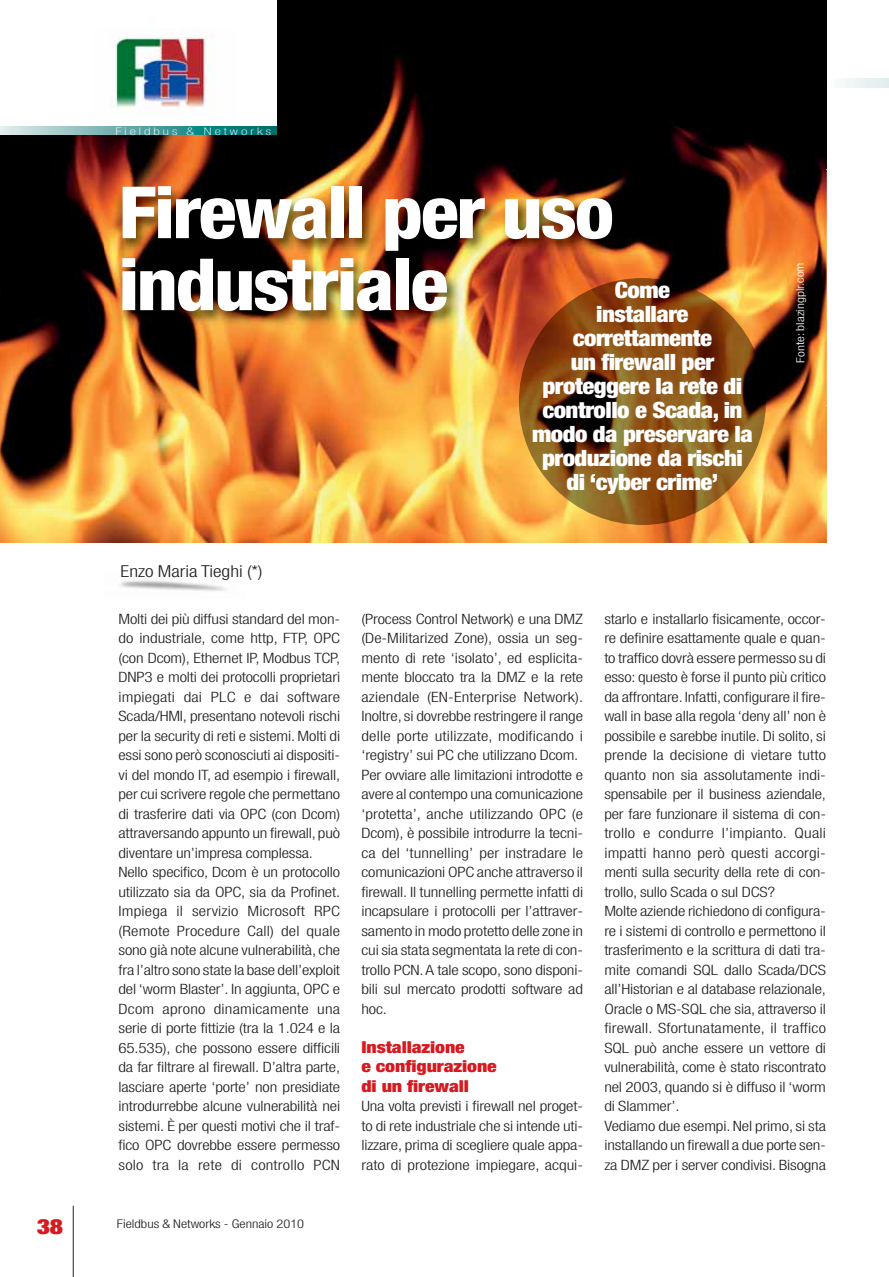
<style>
.page{position:relative;width:889px;height:1277px;background:#fff}
.page>*{position:absolute;margin:0;border:0;box-sizing:border-box;transform-origin:0 0}
.t1{font:800 condensed 72px/72px "Helvetica Neue LT";letter-spacing:-.03em;color:#fff;scale:1.1 1}
.t2{font:900 condensed 22.5px/24px "Helvetica Neue LT";letter-spacing:-.02em;color:#fff;text-align:center;scale:1.1 1}
.t3{font:900 expanded 21px "Helvetica Neue LT";color:#d71920;scale:1.2 1}
.t4{font:900 condensed 16.5px/19.5px "Helvetica Neue LT";letter-spacing:-.005em;color:#d71920;scale:1.2 1}
.t5{font:300 condensed 16.5px "Helvetica Neue LT";color:#231f20;scale:1.2 1}
.t6{font:300 condensed 14.25px/19.5px "Helvetica Neue LT";letter-spacing:-.01em;color:#231f20;scale:1.2 1}
.t7{font:300 condensed 12px "Helvetica Neue LT";color:#231f20;scale:1.2 1}
.t8{font:300 condensed 11.25px "Helvetica Neue LT";letter-spacing:-.005em;color:#fff;scale:1.2 1}
.t9{font:100 condensed 10.5px "Helvetica Neue LT";letter-spacing:.2em;color:#fff;scale:1.43 1}
</style>
<div class="page">
<img style="left:0;top:0;width:826px;height:543px">
<svg style="left:843px;top:79px;width:45px;height:8px"></svg>
<div style="left:0;top:0;width:276px;height:128px;background:#fff"></div>
<img style="left:111px;top:29px;width:104px;height:79px">
<svg style="left:0;top:126px;width:276px;height:9px;background:#5ca7a5"></svg>
<hr style="left:73px;top:1206px;width:1px;height:71px;background:#231f20">
<img style="left:104px;top:170px;width:723px;height:235px">
<img style="left:519px;top:405px;width:246px;height:120px">
<img style="left:519px;top:278px;width:246px;height:123px">
<p class="t9" style="left:115px;top:125px;width:110px">Fieldbus &amp; Networks</p>
<h1 class="t1" style="left:118px;top:177px;width:452px">Firewall per uso industriale</h1>
<h2 class="t2" style="left:532px;top:281px;width:202px">Come<br>installare correttamente<br>un firewall per proteggere la rete di controllo e Scada, in modo da preservare la produzione da rischi di ‘cyber crime’</h2>
<p class="t5" style="left:121px;top:565px;width:120px">Enzo Maria Tieghi (*)</p>
<p class="t8" style="left:796px;top:363px;width:85px;rotate:-90deg">Fonte: blazingplr.com</p>
<p class="t6" style="left:118px;top:611px;width:186px">Molti dei più diffusi standard del mon&shy;do industriale, come http, FTP, OPC (con Dcom), Ethernet IP, Modbus TCP, DNP3 e molti dei protocolli proprietari impiegati dai PLC e dai software Scada/HMI, presentano notevoli rischi per la security di reti e sistemi. Molti di essi sono però sconosciuti ai dispositi&shy;vi del mondo IT, ad esempio i firewall, per cui scrivere regole che permettano di trasferire dati via OPC (con Dcom) attraversando appunto un firewall, può diventare un’impresa complessa.<br>Nello specifico, Dcom è un protocollo utilizzato sia da OPC, sia da Profinet.<br>Impiega il servizio Microsoft RPC (Remote Procedure Call) del quale sono già note alcune vulnerabilità, che fra l’altro sono state la base dell’exploit del ‘worm Blaster’. In aggiunta, OPC e Dcom aprono dinamicamente una serie di porte fittizie (tra la 1.024 e la 65.535), che possono essere difficili da far filtrare al firewall. D’altra parte, lasciare aperte ‘porte’ non presidiate introdurrebbe alcune vulnerabilità nei sistemi. È per questi motivi che il traf&shy;fico OPC dovrebbe essere permesso solo tra la rete di controllo PCN</p>
<p class="t6" style="left:361px;top:611px;width:186px">(Process Control Network) e una DMZ (De-Militarized Zone), ossia un seg&shy;mento di rete ‘isolato’, ed esplicita&shy;mente bloccato tra la DMZ e la rete aziendale (EN-Enterprise Network).<br>Inoltre, si dovrebbe restringere il range delle porte utilizzate, modificando i ‘registry’ sui PC che utilizzano Dcom.<br>Per ovviare alle limitazioni introdotte e avere al contempo una comunicazione ‘protetta’, anche utilizzando OPC (e Dcom), è possibile introdurre la tecni&shy;ca del ‘tunnelling’ per instradare le comunicazioni OPC anche attraverso il firewall. Il tunnelling permette infatti di incapsulare i protocolli per l’attraver&shy;samento in modo protetto delle zone in cui sia stata segmentata la rete di con&shy;trollo PCN. A tale scopo, sono disponi&shy;bili sul mercato prodotti software ad hoc.</p>
<p class="t4" style="left:361px;top:1039px;width:114px">Installazione<br>e configurazione di un firewall</p>
<p class="t6" style="left:361px;top:1098px;width:186px;text-align:justify">Una volta previsti i firewall nel proget&shy;to di rete industriale che si intende uti&shy;lizzare, prima di scegliere quale appa&shy;rato di protezione impiegare, acqui-</p>
<h3 class="t3" style="left:37px;top:1213px;width:23px">38</h3>
<p class="t7" style="left:117px;top:1220px;width:157px">Fieldbus &amp; Networks - Gennaio 2010</p>
<p class="t6" style="left:604px;top:611px;width:186px">starlo e installarlo fisicamente, occor&shy;re definire esattamente quale e quan&shy;to traffico dovrà essere permesso su di esso: questo è forse il punto più critico da affrontare. Infatti, configurare il fire&shy;wall in base alla regola ‘deny all’ non è possibile e sarebbe inutile. Di solito, si prende la decisione di vietare tutto quanto non sia assolutamente indi&shy;spensabile per il business aziendale, per fare funzionare il sistema di con&shy;trollo e condurre l’impianto. Quali impatti hanno però questi accorgi&shy;menti sulla security della rete di con&shy;trollo, sullo Scada o sul DCS?<br>Molte aziende richiedono di configura&shy;re i sistemi di controllo e permettono il trasferimento e la scrittura di dati tra&shy;mite comandi SQL dallo Scada/DCS all’Historian e al database relazionale, Oracle o MS-SQL che sia, attraverso il firewall. Sfortunatamente, il traffico SQL può anche essere un vettore di vulnerabilità, come è stato riscontrato nel 2003, quando si è diffuso il ‘worm di Slammer’.<br>Vediamo due esempi. Nel primo, si sta installando un firewall a due porte sen&shy;za DMZ per i server condivisi. Bisogna</p>
</div>
